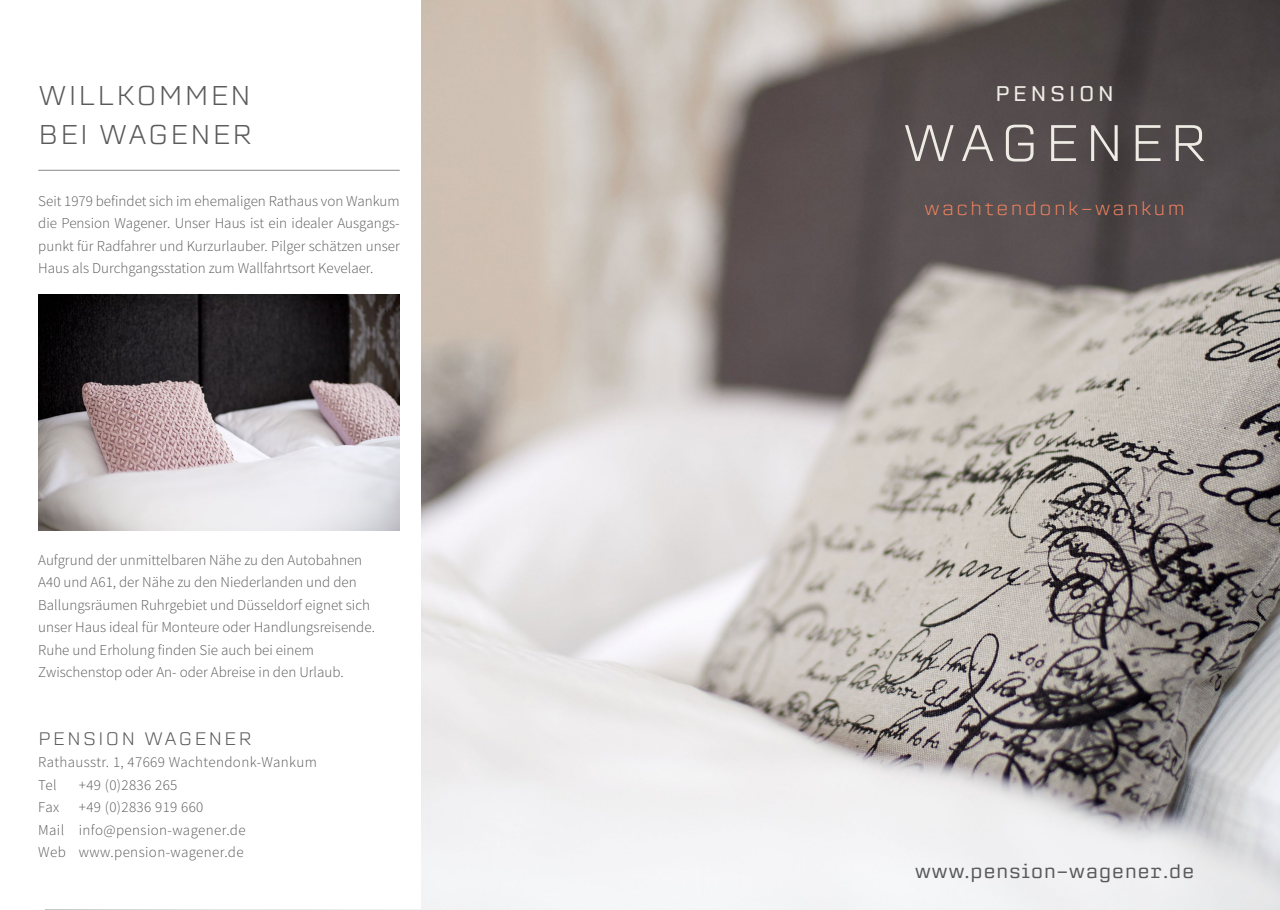
<style>
.page{position:relative;width:1280px;height:910px;background:#fff}
.page>*{position:absolute;margin:0;border:0;box-sizing:border-box;transform-origin:0 0}
.t1{font:300 51px "Erbaum";letter-spacing:.1em;color:#efece5}
.t2{font:300 27px/39px "Erbaum";letter-spacing:.05em;color:#5a5a5a}
.t3{font:21px "Erbaum";letter-spacing:.15em;color:#efece5}
.t4{font:18px "Erbaum";letter-spacing:.025em;color:#595959}
.t5{font:300 18px "Erbaum";letter-spacing:.1em;color:#f28260}
.t6{font:300 18px "Erbaum";letter-spacing:.1em;color:#5a5a5a}
.t7{font:300 15px/22.5px "Source Sans Pro";color:#5a5a5a;text-align:justify}
.t8{font:300 15px/22.5px "Source Sans Pro";letter-spacing:.025em;color:#595959}
</style>
<div class="page">
<img style="left:421px;top:1px;width:858px;height:908px">
<hr style="left:38px;top:170px;width:362px;height:1px;background:#878787">
<img style="left:38px;top:294px;width:362px;height:236px">
<h2 class="t2" style="left:38px;top:76px;width:215px">WILLKOMMEN<br>BEI WAGENER</h2>
<p class="t7" style="left:38px;top:190px;width:363px">Seit 1979 befindet sich im ehemaligen Rathaus von Wankum die Pension Wagener. Unser Haus ist ein idealer Ausgangs&shy;punkt für Radfahrer und Kurzurlauber. Pilger schätzen unser Haus als Durchgangsstation zum Wallfahrtsort Kevelaer.</p>
<p class="t7" style="left:38px;top:548px;width:338px;text-align:left">Aufgrund der unmittelbaren Nähe zu den Autobahnen A40 und A61, der Nähe zu den Niederlanden und den Ballungsräumen Ruhrgebiet und Düsseldorf eignet sich unser Haus ideal für Monteure oder Handlungsreisende.<br>Ruhe und Erholung finden Sie auch bei einem Zwischenstop oder An- oder Abreise in den Urlaub.</p>
<p class="t6" style="left:38px;top:726px;width:215px">PENSION WAGENER</p>
<p class="t8" style="left:38px;top:751px;width:280px">Rathausstr. 1, 47669 Wachtendonk-Wankum<br>Tel</p>
<p class="t8" style="left:79px;top:773px;width:100px">+49 (0)2836 265</p>
<p class="t8" style="left:38px;top:796px;width:209px;text-align:center">+49 (0)2836 919 660<br>Mail info@pension-wagener.de<br>Web www.pension-wagener.de</p>
<p class="t8" style="left:38px;top:796px;width:22px">Fax</p>
<h3 class="t3" style="left:995px;top:79px;width:121px">PENSION</h3>
<h1 class="t1" style="left:902px;top:109px;width:306px">WAGENER</h1>
<p class="t5" style="left:924px;top:196px;width:262px">wachtendonk-wankum</p>
<p class="t4" style="left:915px;top:859px;width:281px">www.pension-wagener.de</p>
</div>
